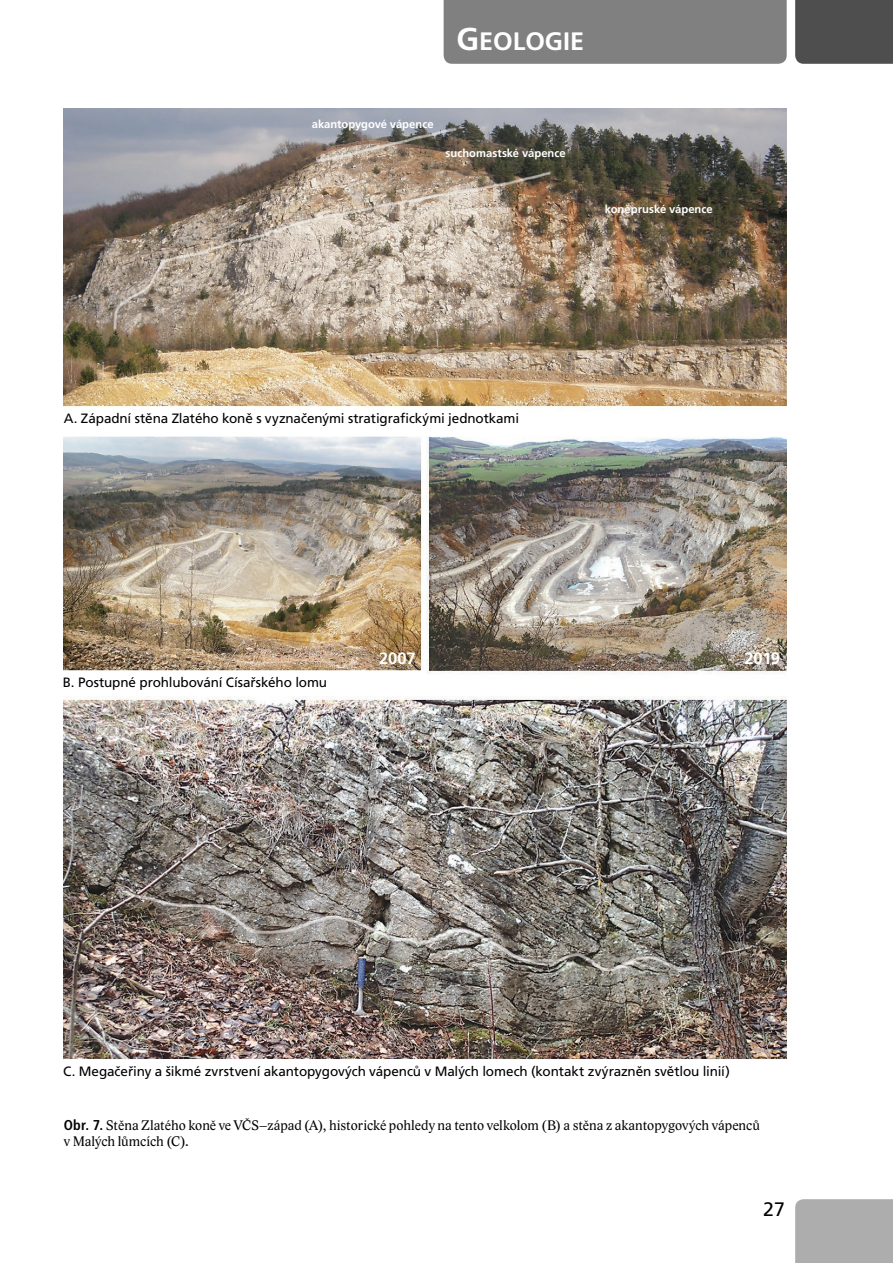
<style>
.page{position:relative;width:893px;height:1263px;background:#fff}
.page>*{position:absolute;margin:0;border:0;box-sizing:border-box;transform-origin:0 0}
.t1{font:25.2px "Frutiger LT Com Bold SC800";color:#fff}
.t2{font:19.5px "Frutiger LT Com";color:#000}
.t3{font:700 16.5px "Frutiger LT Com";letter-spacing:-.015em;color:#fff}
.t4{font:14.25px/16.8px "Lido STF";color:#000}
.t5{font:13.5px "Frutiger LT Com";letter-spacing:-.01em;color:#000}
.t6{font:700 11.25px "Frutiger LT Com";color:#fff}
.s1{font-size:31.5px}
.s2{font-family:"Frutiger LT Com";font-weight:700;font-stretch:condensed}
</style>
<div class="page">
<div style="left:795px;top:0;width:98px;height:64px;background:#4e4e4e"></div>
<div style="left:795px;top:1199px;width:98px;height:64px;background:#adadad"></div>
<div style="left:444px;top:0;width:343px;height:64px;background:#808080"></div>
<img style="left:64px;top:108px;width:723px;height:952px">
<div style="left:26px;top:407px;width:530px;height:22px;background:#fff"></div>
<div style="left:20px;top:671px;width:350px;height:22px;background:#fff"></div>
<h1 class="t1" style="left:456px;top:27px;width:129px"><span class="s1">G</span>EOLOGIE</h1>
<p class="t6" style="left:312px;top:118px;width:123px">akantopygové vápence</p>
<p class="t6" style="left:446px;top:146px;width:122px">suchomastské vápence</p>
<p class="t6" style="left:605px;top:202px;width:110px">koněpruské vápence</p>
<p class="t5" style="left:64px;top:411px;width:457px">A. Západní stěna Zlatého koně s vyznačenými stratigrafickými jednotkami</p>
<p class="t5" style="left:63px;top:674px;width:266px">B. Postupné prohlubování Císařského lomu</p>
<p class="t3" style="left:379px;top:648px;width:38px">2007</p>
<p class="t3" style="left:745px;top:648px;width:37px">2019</p>
<p class="t5" style="left:63px;top:1064px;width:668px">C. Megačeřiny a šikmé zvrstvení akantopygových vápenců v Malých lomech (kontakt zvýrazněn světlou linií)</p>
<p class="t4" style="left:64px;top:1117px;width:698px"><span class="s2">Obr. 7.</span> Stěna Zlatého koně ve VČS–západ (A), historické pohledy na tento velkolom (B) a stěna z akantopygových vápenců v Malých lůmcích (C).</p>
<h2 class="t2" style="left:763px;top:1197px;width:23px">27</h2>
</div>
